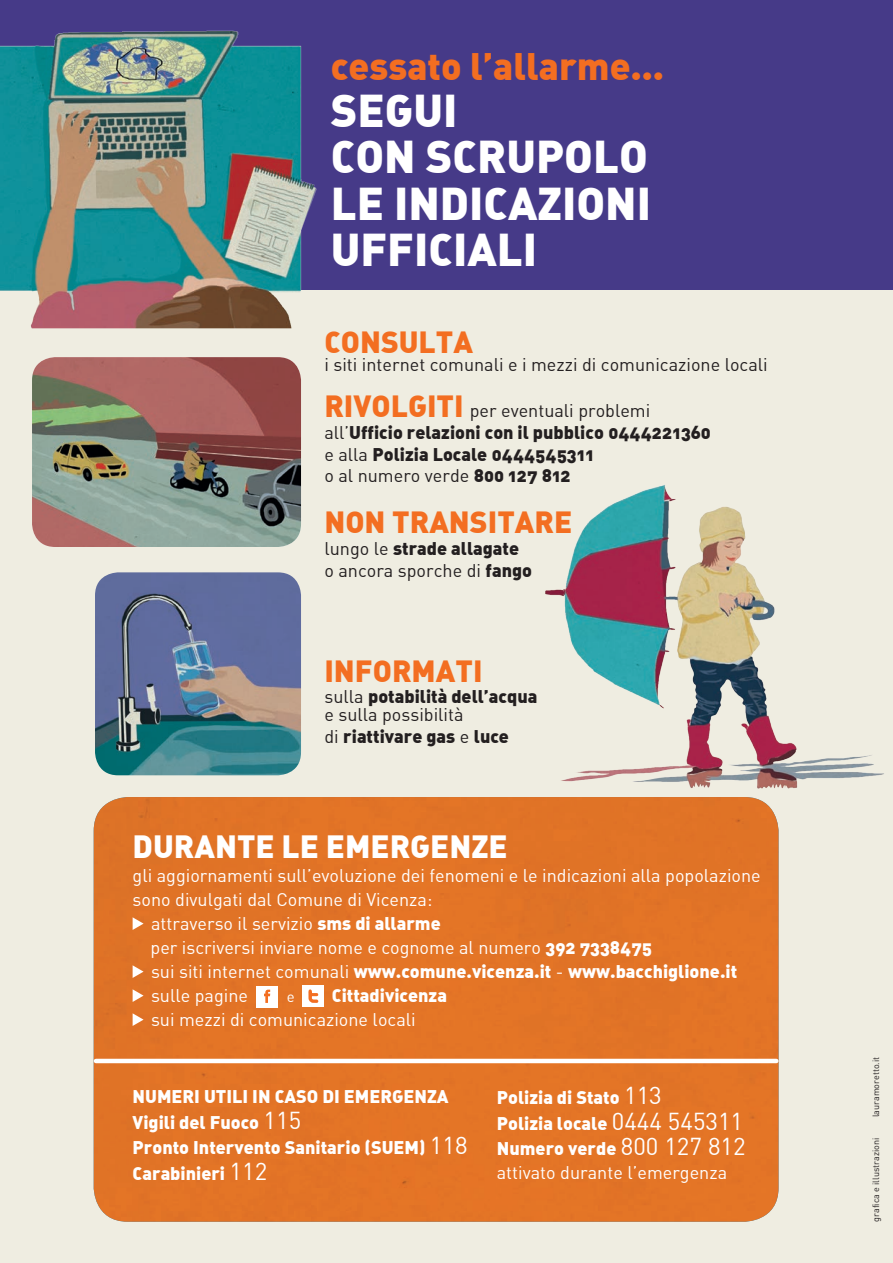
<style>
.page{position:relative;width:893px;height:1263px;background:#efede1}
.page>*{position:absolute;margin:0;border:0;box-sizing:border-box;transform-origin:0 0}
.t1{font:45px/46.5px "DIN Black Alternate";color:#fff}
.t2{font:37.5px "DIN Black Alternate";color:#f36e21}
.t3{font:31.5px "DIN Black Alternate";color:#fff}
.t4{font:30px "DIN Black Alternate";color:#f36e21}
.t5{font:18px "DIN Bek";color:#fff}
.t6{font:18px/25.5px "DIN Black Alternate";color:#fff}
.t7{font:18px "DIN Bek";color:#231f20}
.t8{font:18px/21.6px "DIN Black Alternate";color:#231f20}
.t9{font:15px "DIN Bek";color:#fff}
.t10{font:9px "DIN Bek";color:#231f20}
.s1{font-family:"DIN Black Alternate";font-size:30px;color:#f36e21}
.s2{font-family:"DIN Bek"}
.s3{font-family:"DIN Black Alternate"}
.s4{font-family:"DIN Bek";font-size:24px}
</style>
<div class="page">
<div style="left:0;top:0;width:893px;height:290px;background:#463a88"></div>
<img style="left:0;top:30px;width:317px;height:298px">
<img style="left:32px;top:357px;width:269px;height:190px">
<img style="left:95px;top:572px;width:206px;height:203px">
<div style="left:94px;top:797px;width:684px;height:425px;background:#e27426"></div>
<svg style="left:133px;top:917px;width:11px;height:13px"></svg>
<svg style="left:133px;top:965px;width:11px;height:13px"></svg>
<svg style="left:133px;top:989px;width:11px;height:13px"></svg>
<div style="left:256px;top:986px;width:22px;height:21px;background:#fff"></div>
<svg style="left:264px;top:990px;width:6px;height:13px"></svg>
<div style="left:302px;top:986px;width:22px;height:21px;background:#fff"></div>
<svg style="left:308px;top:989px;width:10px;height:14px"></svg>
<svg style="left:133px;top:1013px;width:11px;height:13px"></svg>
<hr style="left:96px;top:1059px;width:680px;height:4px;background:#fff">
<img style="left:545px;top:485px;width:339px;height:304px">
<h2 class="t2" style="left:331px;top:42px;width:335px">cessato l’allarme…</h2>
<h1 class="t1" style="left:331px;top:85px;width:322px">SEGUI<br>CON SCRUPOLO<br>LE INDICAZIONI<br>UFFICIALI</h1>
<h3 class="t4" style="left:324px;top:322px;width:150px">CONSULTA</h3>
<p class="t7" style="left:324px;top:353px;width:445px">i siti internet comunali e i mezzi di comunicazione locali</p>
<p class="t7" style="left:324px;top:400px;width:327px"><span class="s1">RIVOLGITI</span> per eventuali problemi</p>
<p class="t8" style="left:324px;top:421px;width:388px"><span class="s2">all’</span>Ufficio relazioni con il pubblico 0444221360 <span class="s2">e alla</span> Polizia Locale 0444545311</p>
<p class="t7" style="left:324px;top:464px;width:248px">o al numero verde <span class="s3">800 127 812</span></p>
<h3 class="t4" style="left:324px;top:502px;width:249px">NON TRANSITARE</h3>
<p class="t8" style="left:324px;top:537px;width:196px"><span class="s2">lungo le</span> strade allagate</p>
<p class="t7" style="left:324px;top:559px;width:209px">o ancora sporche di <span class="s3">fango</span></p>
<h3 class="t4" style="left:324px;top:651px;width:160px">INFORMATI</h3>
<p class="t8" style="left:324px;top:685px;width:215px"><span class="s2">sulla</span> potabilità dell’acqua</p>
<p class="t7" style="left:324px;top:703px;width:141px">e sulla possibilità</p>
<p class="t8" style="left:324px;top:725px;width:186px"><span class="s2">di</span> riattivare gas <span class="s2">e</span> luce</p>
<h3 class="t3" style="left:133px;top:825px;width:377px">DURANTE LE EMERGENZE</h3>
<p class="t5" style="left:133px;top:864px;width:630px">gli aggiornamenti sull’evoluzione dei fenomeni e le indicazioni alla popolazione</p>
<p class="t5" style="left:133px;top:888px;width:301px">sono divulgati dal Comune di Vicenza:</p>
<p class="t5" style="left:151px;top:912px;width:291px">attraverso il servizio <span class="s3">sms di allarme</span></p>
<p class="t5" style="left:151px;top:936px;width:503px">per iscriversi inviare nome e cognome al numero <span class="s3">392 7338475</span></p>
<p class="t6" style="left:151px;top:958px;width:588px"><span class="s2">sui siti internet comunali</span> www.comune.vicenza.it <span class="s2">-</span> www.bacchiglione.it</p>
<p class="t5" style="left:151px;top:984px;width:99px">sulle pagine</p>
<p class="t9" style="left:287px;top:987px;width:9px">e</p>
<p class="t6" style="left:332px;top:982px;width:117px">Cittadivicenza</p>
<p class="t5" style="left:151px;top:1008px;width:266px">sui mezzi di comunicazione locali</p>
<p class="t6" style="left:133px;top:1083px;width:336px">NUMERI UTILI IN CASO DI EMERGENZA<br>Vigili del Fuoco <span class="s4">115<br></span>Pronto Intervento Sanitario (SUEM) <span class="s4">118<br></span>Carabinieri <span class="s4">112</span></p>
<p class="t6" style="left:497px;top:1084px;width:250px">Polizia di Stato <span class="s4">113<br></span>Polizia locale <span class="s4">0444 545311<br></span>Numero verde <span class="s4">800 127 812</span></p>
<p class="t5" style="left:497px;top:1161px;width:232px">attivato durante l’emergenza</p>
<p class="t10" style="left:870px;top:1117px;width:62px;rotate:-90deg">lauramoretto.it</p>
<p class="t10" style="left:870px;top:1222px;width:86px;rotate:-90deg">grafica e illustrazioni</p>
</div>
